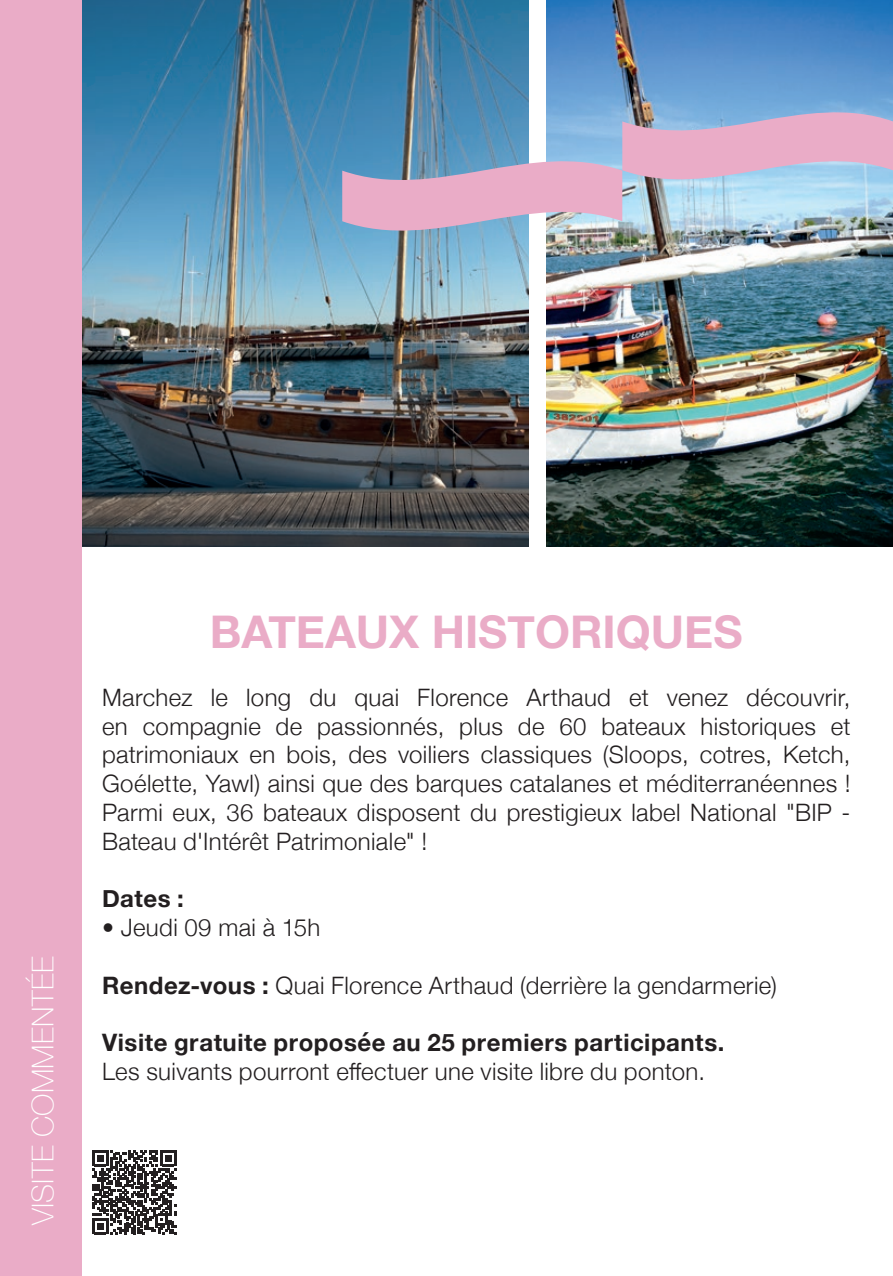
<style>
.page{position:relative;width:893px;height:1276px;background:#fff}
.page>*{position:absolute;margin:0;border:0;box-sizing:border-box;transform-origin:0 0}
.t1{font:700 45px "Helvetica Neue";color:#eaacc7}
.t2{font:100 30px "Helvetica Neue";letter-spacing:.01em;color:#fff}
.t3{font:300 24px/28.8px "Helvetica Neue";letter-spacing:.015em;color:#231f20;text-align:justify}
.t4{font:700 24px "Helvetica Neue";letter-spacing:.025em;color:#231f20}
.s1{font-weight:700}
</style>
<div class="page">
<img style="left:82px;top:0;width:447px;height:546px">
<img style="left:546px;top:0;width:347px;height:546px">
<div style="left:0;top:0;width:82px;height:1276px;background:#eaacc7"></div>
<svg style="left:93px;top:1150px;width:83px;height:84px"></svg>
<img style="left:342px;top:90px;width:551px;height:164px">
<p class="t2" style="left:20px;top:1225px;width:270px;rotate:-90deg">VISITE COMMENTÉE</p>
<h1 class="t1" style="left:210px;top:597px;width:534px">BATEAUX HISTORIQUES</h1>
<p class="t3" style="left:102px;top:681px;width:750px">Marchez le long du quai Florence Arthaud et venez découvrir, en compagnie de passionnés, plus de 60 bateaux historiques et patrimoniaux en bois, des voiliers classiques (Sloops, cotres, Ketch, Goélette, Yawl) ainsi que des barques catalanes et méditerranéennes !<br>Parmi eux, 36 bateaux disposent du prestigieux label National "BIP - Bateau d'Intérêt Patrimoniale" !</p>
<p class="t4" style="left:102px;top:880px;width:83px">Dates :</p>
<p class="t3" style="left:102px;top:911px;width:220px">• Jeudi 09 mai à 15h</p>
<p class="t3" style="left:102px;top:969px;width:676px"><span class="s1">Rendez-vous :</span> Quai Florence Arthaud (derrière la gendarmerie)</p>
<p class="t4" style="left:102px;top:1024px;width:624px">Visite gratuite proposée au 25 premiers participants.</p>
<p class="t3" style="left:102px;top:1055px;width:604px">Les suivants pourront effectuer une visite libre du ponton.</p>
</div>
